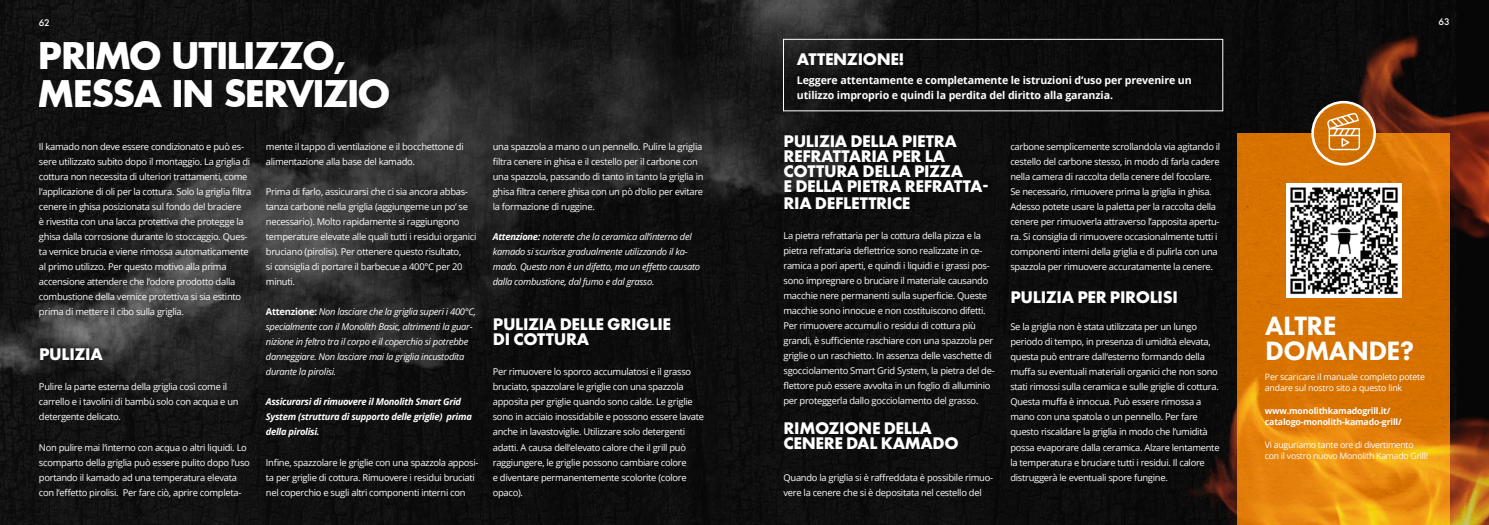
<style>
.page{position:relative;width:1489px;height:525px;background:#fff}
.page>*{position:absolute;margin:0;border:0;box-sizing:border-box;transform-origin:0 0}
.t1{font:700 35.88px/38.2px "Futura";letter-spacing:-.03em;color:#fff}
.t2{font:800 27.5px/25px "Futura PT";letter-spacing:-.02em;color:#fff}
.t3{font:700 17.5px/15px "Futura PT";letter-spacing:-.02em;color:#fff}
.t4{font:700 10.62px/15px "Open Sans";letter-spacing:-.01em;color:#fff}
.t5{font:500 10px "Futura PT";color:#fff}
.t6{font:9.38px/15px "Open Sans";letter-spacing:-.03em;color:#fff}
.t7{font:italic 9.38px/15px "Open Sans";letter-spacing:-.03em;color:#fff}
.t8{font:italic 700 9.38px/15px "Open Sans";letter-spacing:-.03em;color:#fff}
.t9{font:8.75px/11.2px "Open Sans";letter-spacing:-.03em;color:#fff}
.t10{font:700 8.75px/11.2px "Open Sans";letter-spacing:-.02em;color:#fff}
.s1{font-weight:700;font-style:normal}
.s2{font-weight:700}
</style>
<div class="page">
<img style="left:1275px;top:0;width:213px;height:524px">
<img style="left:1312px;top:0;width:176px;height:447px">
<img style="left:0;top:0;width:1275px;height:524px">
<p class="t5" style="left:39px;top:16px;width:13px">62</p>
<p class="t5" style="left:1438px;top:16px;width:13px">63</p>
<h1 class="t1" style="left:39px;top:35px;width:352px">PRIMO UTILIZZO,<br>MESSA IN SERVIZIO</h1>
<p class="t6" style="left:39px;top:139px;width:214px">Il kamado non deve essere condizionato e può es&shy;sere utilizzato subito dopo il montaggio. La griglia di cottura non necessita di ulteriori trattamenti, come l‘applicazione di oli per la cottura. Solo la griglia filtra cenere in ghisa posizionata sul fondo del braciere<br>è rivestita con una lacca protettiva che protegge la ghisa dalla corrosione durante lo stoccaggio. Ques&shy;ta vernice brucia e viene rimossa automaticamente al primo utilizzo. Per questo motivo alla prima accensione attendere che l‘odore prodotto dalla combustione della vernice protettiva si sia estinto prima di mettere il cibo sulla griglia.</p>
<h3 class="t3" style="left:39px;top:346px;width:65px">PULIZIA</h3>
<p class="t6" style="left:39px;top:379px;width:201px">Pulire la parte esterna della griglia così come il carrello e i tavolini di bambù solo con acqua e un detergente delicato.</p>
<p class="t6" style="left:39px;top:439px;width:212px">Non pulire mai l‘interno con acqua o altri liquidi. Lo scomparto della griglia può essere pulito dopo l‘uso portando il kamado ad una temperatura elevata con l‘effetto pirolisi. Per fare ciò, aprire completa-</p>
<p class="t6" style="left:266px;top:139px;width:199px">mente il tappo di ventilazione e il bocchettone di alimentazione alla base del kamado.</p>
<p class="t6" style="left:266px;top:184px;width:212px">Prima di farlo, assicurarsi che ci sia ancora abbas&shy;tanza carbone nella griglia (aggiungerne un po‘ se necessario). Molto rapidamente si raggiungono temperature elevate alle quali tutti i residui organici bruciano (pirolisi). Per ottenere questo risultato,<br>si consiglia di portare il barbecue a 400°C per 20 minuti.</p>
<p class="t7" style="left:266px;top:304px;width:212px"><span class="s1">Attenzione:</span> Non lasciare che la griglia superi i 400°C, specialmente con il Monolith Basic, altrimenti la guar&shy;nizione in feltro tra il corpo e il coperchio si potrebbe danneggiare. Non lasciare mai la griglia incustodita durante la pirolisi.</p>
<p class="t8" style="left:266px;top:394px;width:207px">Assicurarsi di rimuovere il Monolith Smart Grid<br>System (struttura di supporto delle griglie) prima della pirolisi.</p>
<p class="t6" style="left:266px;top:454px;width:214px">Infine, spazzolare le griglie con una spazzola apposi&shy;ta per griglie di cottura. Rimuovere i residui bruciati nel coperchio e sugli altri componenti interni con</p>
<p class="t6" style="left:493px;top:139px;width:212px">una spazzola a mano o un pennello. Pulire la griglia filtra cenere in ghisa e il cestello per il carbone con una spazzola, passando di tanto in tanto la griglia in ghisa filtra cenere ghisa con un pò d‘olio per evitare la formazione di ruggine.</p>
<p class="t7" style="left:493px;top:229px;width:209px"><span class="s2">Attenzione:</span> noterete che la ceramica all‘interno del kamado si scurisce gradualmente utilizzando il ka&shy;mado. Questo non è un difetto, ma un effetto causato dalla combustione, dal fumo e dal grasso.</p>
<h3 class="t3" style="left:493px;top:316px;width:180px">PULIZIA DELLE GRIGLIE<br>DI COTTURA</h3>
<p class="t6" style="left:493px;top:364px;width:213px">Per rimuovere lo sporco accumulatosi e il grasso bruciato, spazzolare le griglie con una spazzola apposita per griglie quando sono calde. Le griglie sono in acciaio inossidabile e possono essere lavate anche in lavastoviglie. Utilizzare solo detergenti adatti. A causa dell‘elevato calore che il grill può raggiungere, le griglie possono cambiare colore<br>e diventare permanentemente scolorite (colore opaco).</p>
<h3 class="t3" style="left:796px;top:51px;width:109px">ATTENZIONE!</h3>
<p class="t4" style="left:796px;top:72px;width:396px">Leggere attentamente e completamente le istruzioni d‘uso per prevenire un utilizzo improprio e quindi la perdita del diritto alla garanzia.</p>
<h3 class="t3" style="left:783px;top:133px;width:206px">PULIZIA DELLA PIETRA<br>REFRATTARIA PER LA<br>COTTURA DELLA PIZZA<br>E DELLA PIETRA REFRATTA-</h3>
<h3 class="t3" style="left:783px;top:195px;width:128px">RIA DEFLETTRICE</h3>
<p class="t6" style="left:783px;top:228px;width:213px">La pietra refrattaria per la cottura della pizza e la pietra refrattaria deflettrice sono realizzate in ce&shy;ramica a pori aperti, e quindi i liquidi e i grassi pos&shy;sono impregnare o bruciare il materiale causando macchie nere permanenti sulla superficie. Queste macchie sono innocue e non costituiscono difetti.<br>Per rimuovere accumuli o residui di cottura più grandi, è sufficiente raschiare con una spazzola per griglie o un raschietto. In assenza delle vaschette di sgocciolamento Smart Grid System, la pietra del de&shy;flettore può essere avvolta in un foglio di alluminio per proteggerla dallo gocciolamento del grasso.</p>
<h3 class="t3" style="left:783px;top:420px;width:176px">RIMOZIONE DELLA<br>CENERE DAL KAMADO</h3>
<p class="t6" style="left:783px;top:469px;width:211px">Quando la griglia si è raffreddata è possibile rimuo&shy;vere la cenere che si è depositata nel cestello del</p>
<p class="t6" style="left:1010px;top:139px;width:211px">carbone semplicemente scrollandola via agitando il cestello del carbone stesso, in modo di farla cadere nella camera di raccolta della cenere del focolare.<br>Se necessario, rimuovere prima la griglia in ghisa.<br>Adesso potete usare la paletta per la raccolta della cenere per rimuoverla attraverso l’apposita apertu&shy;ra. Si consiglia di rimuovere occasionalmente tutti i componenti interni della griglia e di pulirla con una spazzola per rimuovere accuratamente la cenere.</p>
<h3 class="t3" style="left:1010px;top:289px;width:169px">PULIZIA PER PIROLISI</h3>
<p class="t6" style="left:1010px;top:319px;width:211px">Se la griglia non è stata utilizzata per un lungo periodo di tempo, in presenza di umidità elevata, questa può entrare dall‘esterno formando della muffa su eventuali materiali organici che non sono stati rimossi sulla ceramica e sulle griglie di cottura.<br>Questa muffa è innocua. Può essere rimossa a mano con una spatola o un pennello. Per fare questo riscaldare la griglia in modo che l‘umidità possa evaporare dalla ceramica. Alzare lentamente la temperatura e bruciare tutti i residui. Il calore distruggerà le eventuali spore fungine.</p>
<h2 class="t2" style="left:1264px;top:312px;width:151px">ALTRE<br>DOMANDE?</h2>
<p class="t9" style="left:1264px;top:371px;width:162px">Per scaricare il manuale completo potete andare sul nostro sito a questo link</p>
<p class="t10" style="left:1264px;top:405px;width:138px">www.monolithkamadogrill.it/ catalogo-monolith-kamado-grill/</p>
<p class="t9" style="left:1264px;top:438px;width:165px">Vi auguriamo tante ore di divertimento con il vostro nuovo Monolith Kamado Grill!</p>
</div>
